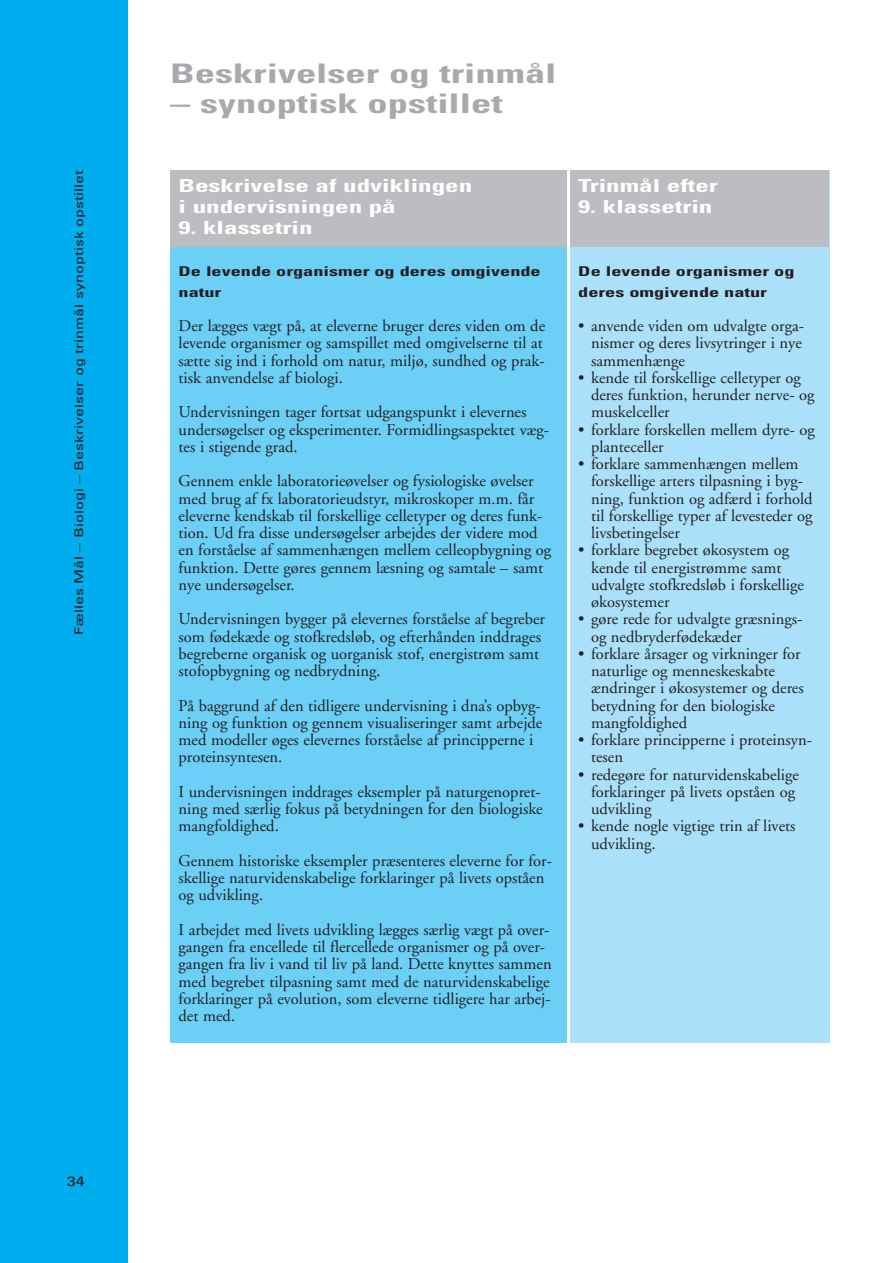
<style>
.page{position:relative;width:893px;height:1263px;background:#fff}
.page>*{position:absolute;margin:0;border:0;box-sizing:border-box;transform-origin:0 0}
.t1{font:700 condensed 27px "Univers";color:#a8a9ad;scale:1.5 1}
.t2{font:700 condensed 18px/21px "Univers";color:#fff;scale:1.5 1}
.t3{font:16.5px/17.2px "Adobe Garamond";color:#231f20}
.t4{font:700 condensed 13.5px/21px "Univers";color:#231f20;scale:1.5 1}
.t5{font:condensed 13.5px "Univers";color:#231f20;scale:1.5 1}
.t6{font:condensed 12px "Univers";color:#231f20;scale:1.5 1}
</style>
<div class="page">
<div style="left:0;top:0;width:128px;height:1263px;background:#00aeef"></div>
<div style="left:170px;top:170px;width:659px;height:872px;background:#6bcff6"></div>
<div style="left:569px;top:170px;width:260px;height:872px;background:#aae0f9"></div>
<div style="left:170px;top:170px;width:659px;height:77px;background:#bcbdc0"></div>
<hr style="left:567px;top:162px;width:3px;height:1022px;background:#fff">
<h1 class="t1" style="left:170px;top:64px;width:259px">Beskrivelser og trinmål</h1>
<h1 class="t1" style="left:170px;top:94px;width:223px">– synoptisk opstillet</h1>
<p class="t6" style="left:74px;top:635px;width:312px;rotate:-90deg">Fælles Mål – Biologi – Beskrivelser og trinmål synoptisk opstillet</p>
<p class="t2" style="left:179px;top:176px;width:197px">Beskrivelse af udviklingen i undervisningen på</p>
<p class="t2" style="left:179px;top:218px;width:91px">9. klassetrin</p>
<p class="t4" style="left:179px;top:261px;width:243px">De levende organismer og deres omgivende natur</p>
<p class="t3" style="left:179px;top:319px;width:368px">Der lægges vægt på, at eleverne bruger deres viden om de levende organismer og samspillet med omgivelserne til at sætte sig ind i forhold om natur, miljø, sundhed og prak&shy;tisk anvendelse af biologi.</p>
<p class="t3" style="left:179px;top:405px;width:372px">Undervisningen tager fortsat udgangspunkt i elevernes undersøgelser og eksperimenter. Formidlingsaspektet væg&shy;tes i stigende grad.</p>
<p class="t3" style="left:179px;top:474px;width:374px">Gennem enkle laboratorieøvelser og fysiologiske øvelser med brug af fx laboratorieudstyr, mikroskoper m.m. får eleverne kendskab til forskellige celletyper og deres funk&shy;tion. Ud fra disse undersøgelser arbejdes der videre mod en forståelse af sammenhængen mellem celleopbygning og funktion. Dette gøres gennem læsning og samtale – samt nye undersøgelser.</p>
<p class="t3" style="left:179px;top:612px;width:368px">Undervisningen bygger på elevernes forståelse af begreber som fødekæde og stofkredsløb, og efterhånden inddrages begreberne organisk og uorganisk stof, energistrøm samt stofopbygning og nedbrydning.</p>
<p class="t3" style="left:179px;top:698px;width:365px">På baggrund af den tidligere undervisning i dna’s opbyg&shy;ning og funktion og gennem visualiseringer samt arbejde med modeller øges elevernes forståelse af principperne i proteinsyntesen.</p>
<p class="t3" style="left:179px;top:784px;width:366px">I undervisningen inddrages eksempler på naturgenopret&shy;ning med særlig fokus på betydningen for den biologiske mangfoldighed.</p>
<p class="t3" style="left:179px;top:853px;width:375px">Gennem historiske eksempler præsenteres eleverne for for&shy;skellige naturvidenskabelige forklaringer på livets opståen og udvikling.</p>
<p class="t3" style="left:179px;top:922px;width:375px">I arbejdet med livets udvikling lægges særlig vægt på over&shy;gangen fra encellede til flercellede organismer og på over&shy;gangen fra liv i vand til liv på land. Dette knyttes sammen med begrebet tilpasning samt med de naturvidenskabelige forklaringer på evolution, som eleverne tidligere har arbej&shy;det med.</p>
<p class="t2" style="left:578px;top:176px;width:95px">Trinmål efter</p>
<p class="t2" style="left:578px;top:197px;width:91px">9. klassetrin</p>
<p class="t4" style="left:578px;top:261px;width:146px">De levende organismer og deres omgivende natur</p>
<p class="t3" style="left:591px;top:319px;width:214px;text-indent:-13px">• anvende viden om udvalgte orga&shy;nismer og deres livsytringer i nye sammenhænge</p>
<p class="t3" style="left:591px;top:370px;width:225px;text-indent:-13px">• kende til forskellige celletyper og deres funktion, herunder nerve- og muskelceller</p>
<p class="t3" style="left:591px;top:422px;width:225px;text-indent:-13px">• forklare forskellen mellem dyre- og planteceller</p>
<p class="t3" style="left:591px;top:457px;width:223px;text-indent:-13px">• forklare sammenhængen mellem forskellige arters tilpasning i byg&shy;ning, funktion og adfærd i forhold til forskellige typer af levesteder og livsbetingelser</p>
<p class="t3" style="left:591px;top:543px;width:214px;text-indent:-13px">• forklare begrebet økosystem og kende til energistrømme samt udvalgte stofkredsløb i forskellige økosystemer</p>
<p class="t3" style="left:591px;top:612px;width:213px;text-indent:-13px">• gøre rede for udvalgte græsnings&shy;og nedbryderfødekæder</p>
<p class="t3" style="left:591px;top:646px;width:214px;text-indent:-13px">• forklare årsager og virkninger for naturlige og menneskeskabte ændringer i økosystemer og deres betydning for den biologiske mangfoldighed</p>
<p class="t3" style="left:591px;top:733px;width:222px;text-indent:-13px">• forklare principperne i proteinsyn&shy;tesen</p>
<p class="t3" style="left:591px;top:767px;width:209px;text-indent:-13px">• redegøre for naturvidenskabelige forklaringer på livets opståen og udvikling</p>
<p class="t3" style="left:591px;top:819px;width:206px;text-indent:-13px">• kende nogle vigtige trin af livets udvikling.</p>
<p class="t5" style="left:67px;top:1176px;width:13px">34</p>
</div>
